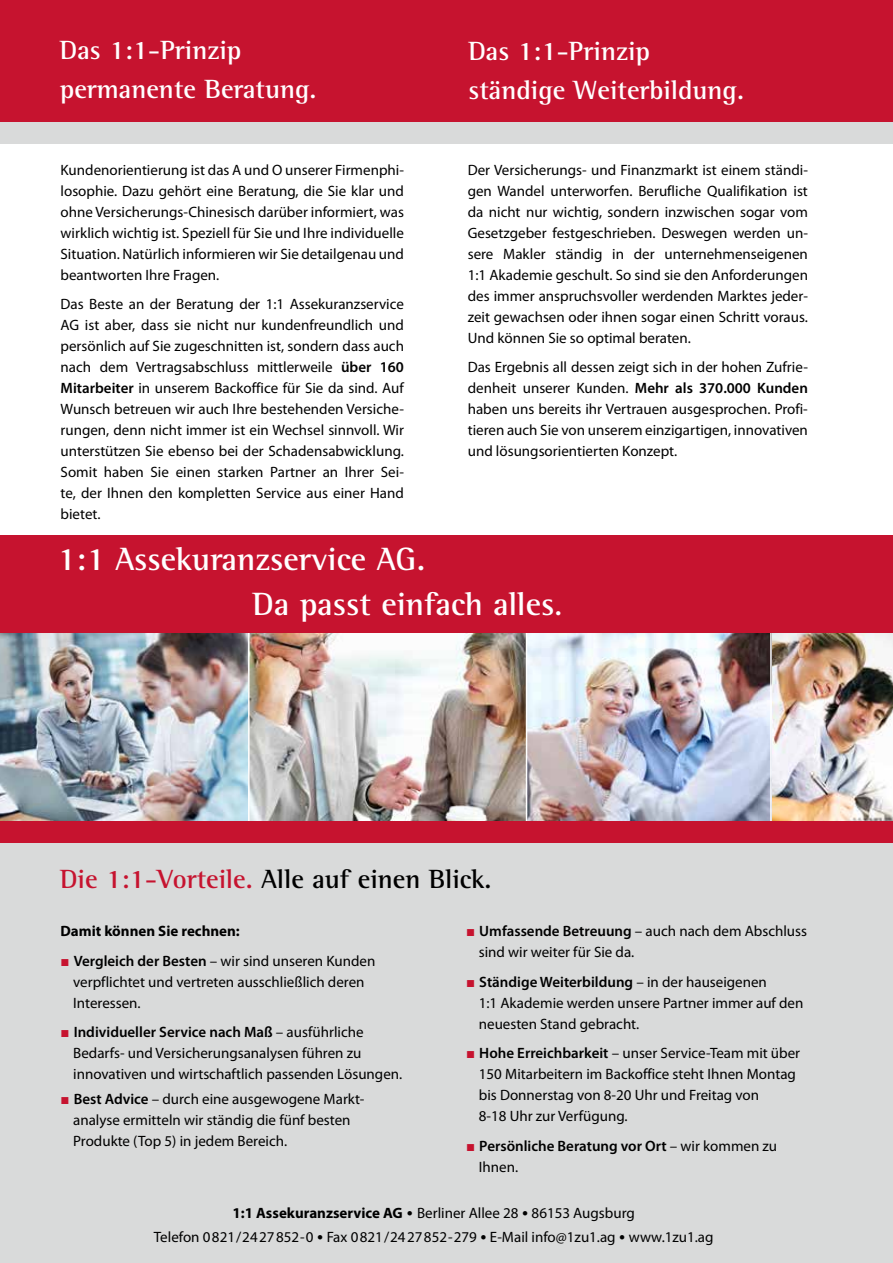
<style>
.page{position:relative;width:893px;height:1263px;background:#fff}
.page>*{position:absolute;margin:0;border:0;box-sizing:border-box;transform-origin:0 0}
.t1{font:700 33px/45px "Rotis Semi Serif Std";color:#fff}
.t2{font:700 27px/39px "Rotis Semi Serif Std";color:#fff}
.t3{font:700 27px "Rotis Semi Serif Std";color:#000}
.t4{font:15px/21px "Myriad Pro";color:#000}
.t5{font:600 15px/21px "Myriad Pro";color:#000}
.t6{font:700 15px "Myriad Pro";color:#000}
.s1{font-weight:600}
.s2{font-size:30px}
.s3{color:#c6132f}
.s4{font-family:"Arial";color:#c6132f}
.s5{font-family:"Arial";font-weight:400;color:#c6132f}
.s6{font-weight:400}
.s7{font-weight:700}
.s8{font-family:"Arial";font-weight:900;font-size:13.5px}
</style>
<div class="page">
<div style="left:0;top:618px;width:893px;height:645px;background:#d9dada"></div>
<img style="left:772px;top:633px;width:121px;height:188px">
<img style="left:0;top:633px;width:248px;height:188px">
<img style="left:527px;top:633px;width:243px;height:188px">
<div style="left:0;top:0;width:893px;height:124px;background:#c6132f"></div>
<img style="left:250px;top:633px;width:276px;height:188px">
<hr style="left:248px;top:630px;width:2px;height:193px;background:#fff">
<hr style="left:526px;top:631px;width:1px;height:193px;background:#fff">
<hr style="left:770px;top:632px;width:2px;height:193px;background:#fff">
<div style="left:0;top:821px;width:893px;height:22px;background:#c6132f"></div>
<div style="left:0;top:536px;width:893px;height:97px;background:#c6132f"></div>
<div style="left:0;top:122px;width:893px;height:21px;background:#d9dada"></div>
<h2 class="t2" style="left:60px;top:30px;width:258px">Das 1:1-Prinzip permanente Beratung.</h2>
<p class="t4" style="left:61px;top:159px;width:345px;text-align:justify">Kundenorientierung ist das A und O unserer Firmenphi&shy;losophie. Dazu gehört eine Beratung, die Sie klar und ohne Versicherungs-Chinesisch darüber informiert, was wirklich wichtig ist. Speziell für Sie und Ihre individuelle Situation. Natürlich informieren wir Sie detailgenau und beantworten Ihre Fragen.</p>
<p class="t4" style="left:61px;top:293px;width:345px;text-align:justify">Das Beste an der Beratung der 1:1 Assekuranzservice AG ist aber, dass sie nicht nur kundenfreundlich und persönlich auf Sie zugeschnitten ist, sondern dass auch nach dem Vertragsabschluss mittlerweile <span class="s1">über 160<br>Mitarbeiter</span> in unserem Backoffice für Sie da sind. Auf Wunsch betreuen wir auch Ihre bestehenden Versiche&shy;rungen, denn nicht immer ist ein Wechsel sinnvoll. Wir unterstützen Sie ebenso bei der Schadensabwicklung.<br>Somit haben Sie einen starken Partner an Ihrer Sei&shy;te, der Ihnen den kompletten Service aus einer Hand bietet.</p>
<h2 class="t2" style="left:468px;top:31px;width:277px">Das 1:1-Prinzip ständige Weiterbildung.</h2>
<p class="t4" style="left:468px;top:159px;width:342px;text-align:justify">Der Versicherungs- und Finanzmarkt ist einem ständi&shy;gen Wandel unterworfen. Berufliche Qualifikation ist da nicht nur wichtig, sondern inzwischen sogar vom Gesetzgeber festgeschrieben. Deswegen werden un&shy;sere Makler ständig in der unternehmenseigenen 1:1 Akademie geschult. So sind sie den Anforderungen des immer anspruchsvoller werdenden Marktes jeder&shy;zeit gewachsen oder ihnen sogar einen Schritt voraus.<br>Und können Sie so optimal beraten.</p>
<p class="t4" style="left:468px;top:356px;width:342px;text-align:justify">Das Ergebnis all dessen zeigt sich in der hohen Zufrie&shy;denheit unserer Kunden. <span class="s1">Mehr als 370.000 Kunden </span>haben uns bereits ihr Vertrauen ausgesprochen. Profi&shy;tieren auch Sie von unserem einzigartigen, innovativen und lösungsorientierten Konzept.</p>
<h1 class="t1" style="left:253px;top:536px;width:311px;text-indent:-195px">1:1 Assekuranzservice AG.<br>Da passt einfach alles<span class="s2">.</span></h1>
<h2 class="t3" style="left:60px;top:862px;width:433px"><span class="s3">Die 1:1-Vorteile.</span> Alle auf einen Blick.</h2>
<p class="t6" style="left:60px;top:921px;width:181px">Damit können Sie rechnen:</p>
<p class="t4" style="left:73px;top:950px;width:304px;text-indent:-13px"><span class="s4">■</span> <span class="s1">Vergleich der Besten</span> – wir sind unseren Kunden verpflichtet und vertreten ausschließlich deren<br>Interessen.</p>
<p class="t4" style="left:73px;top:1021px;width:331px;text-indent:-13px"><span class="s4">■</span> <span class="s1">Individueller Service nach Maß</span> – ausführliche<br>Bedarfs- und Versicherungsanalysen führen zu innovativen und wirtschaftlich passenden Lösungen.</p>
<p class="t4" style="left:73px;top:1088px;width:293px;text-indent:-13px"><span class="s4">■</span> <span class="s1">Best Advice</span> – durch eine ausgewogene Markt&shy;analyse ermitteln wir ständig die fünf besten<br>Produkte (Top 5) in jedem Bereich.</p>
<p class="t4" style="left:479px;top:920px;width:330px;text-indent:-13px"><span class="s4">■</span> <span class="s1">Umfassende Betreuung</span> – auch nach dem Abschluss sind wir weiter für Sie da.</p>
<p class="t4" style="left:479px;top:971px;width:326px;text-indent:-13px"><span class="s4">■</span> <span class="s1">Ständige Weiterbildung</span> – in der hauseigenen<br>1:1 Akademie werden unsere Partner immer auf den neuesten Stand gebracht.</p>
<p class="t4" style="left:479px;top:1042px;width:323px;text-indent:-13px"><span class="s4">■</span> <span class="s1">Hohe Erreichbarkeit</span> – unser Service-Team mit über 150 Mitarbeitern im Backoffice steht Ihnen Montag bis Donnerstag von 8-20 Uhr und Freitag von<br>8-18 Uhr zur Verfügung.</p>
<p class="t5" style="left:479px;top:1134px;width:300px;text-indent:-13px"><span class="s5">■</span> Persönliche Beratung vor Ort <span class="s6">– wir kommen zu<br>Ihnen.</span></p>
<p class="t4" style="left:154px;top:1201px;width:561px;line-height:23.7px;text-align:center"><span class="s7">1:1 Assekuranzservice AG</span> <span class="s8">•</span> Berliner Allee 28 <span class="s8">•</span> 86153 Augsburg<br>Telefon 0821/2427852-0 <span class="s8">•</span> Fax 0821/2427852-279 <span class="s8">•</span> E-Mail info@1zu1.ag <span class="s8">•</span> www.1zu1.ag</p>
</div>
